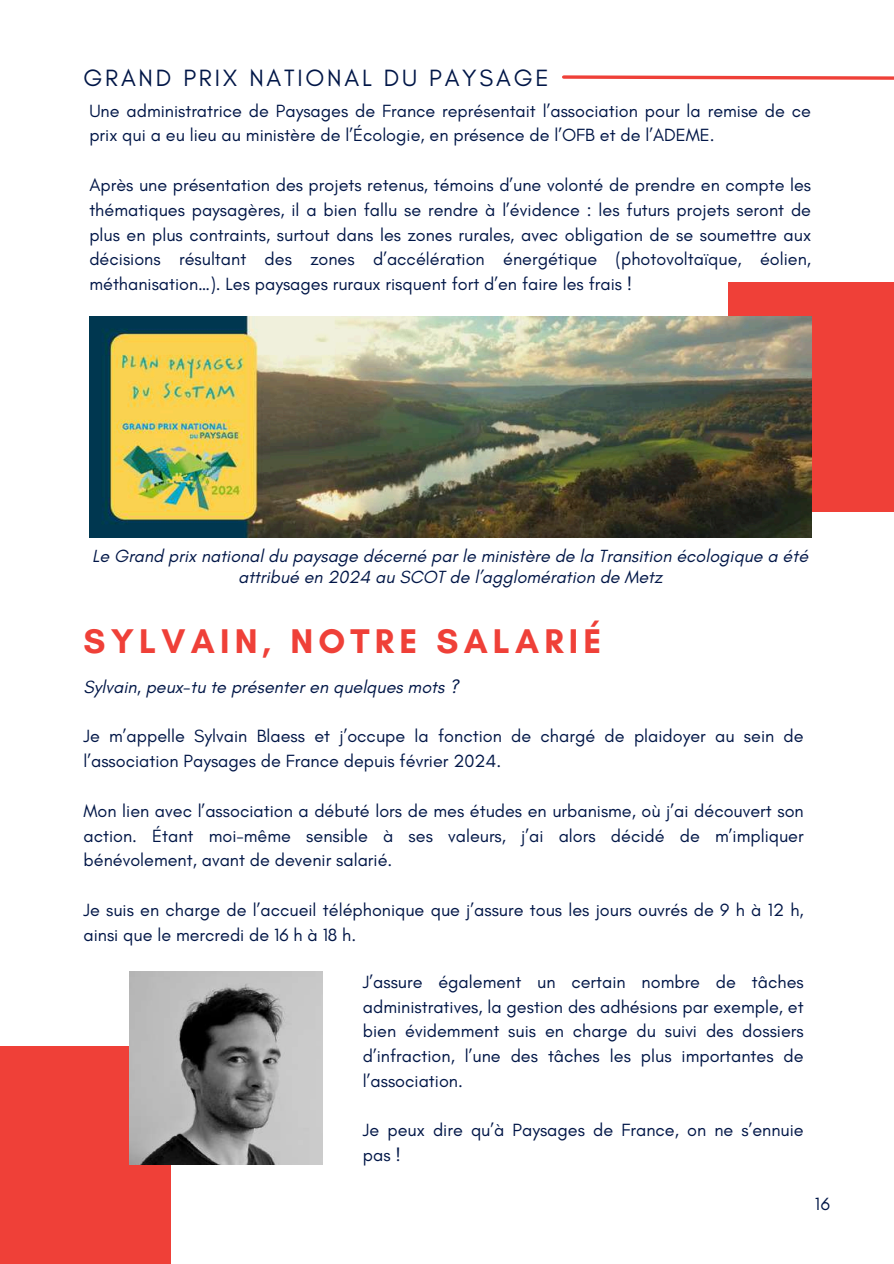
<style>
.page{position:relative;width:894px;height:1264px;background:#fff}
.page>*{position:absolute;margin:0;border:0;box-sizing:border-box;transform-origin:0 0}
.t1{font:700 34.95px "Glacial Indifference";letter-spacing:.15em;color:#ef4038}
.t2{font:24px "Glacial Indifference";letter-spacing:.115em;color:#011647}
.t3{font:18px/24.8px "Glacial Indifference";color:#011647}
.t4{font:italic 18px "Glacial Indifference";color:#011647}
.t5{font:italic 17.85px/21.3px "Glacial Indifference";color:#011647;text-align:center}
</style>
<div class="page">
<svg style="left:562px;top:75px;width:331px;height:5px"></svg>
<div style="left:0;top:1046px;width:171px;height:217px;background:#ef4038"></div>
<img style="left:130px;top:971px;width:192px;height:193px">
<div style="left:728px;top:282px;width:165px;height:229px;background:#ef4038"></div>
<img style="left:89px;top:316px;width:721px;height:221px">
<h2 class="t2" style="left:83px;top:63px;width:466px">GRAND PRIX NATIONAL DU PAYSAGE</h2>
<p class="t3" style="left:89px;top:98px;width:723px">Une administratrice de Paysages de France représentait l’association pour la remise de ce prix qui a eu lieu au ministère de l’Écologie, en présence de l’OFB et de l’ADEME.</p>
<p class="t3" style="left:89px;top:172px;width:723px;text-align:justify">Après une présentation des projets retenus, témoins d’une volonté de prendre en compte les thématiques paysagères, il a bien fallu se rendre à l’évidence : les futurs projets seront de plus en plus contraints, surtout dans les zones rurales, avec obligation de se soumettre aux décisions résultant des zones d’accélération énergétique (photovoltaïque, éolien, méthanisation…). Les paysages ruraux risquent fort d’en faire les frais !</p>
<p class="t5" style="left:92px;top:545px;width:717px">Le Grand prix national du paysage décerné par le ministère de la Transition écologique a été attribué en 2024 au SCOT de l’agglomération de Metz</p>
<h1 class="t1" style="left:83px;top:620px;width:519px">SYLVAIN, NOTRE SALARIÉ</h1>
<p class="t4" style="left:83px;top:676px;width:376px">Sylvain, peux-tu te présenter en quelques mots ?</p>
<p class="t3" style="left:83px;top:723px;width:721px">Je m’appelle Sylvain Blaess et j’occupe la fonction de chargé de plaidoyer au sein de l’association Paysages de France depuis février 2024.</p>
<p class="t3" style="left:83px;top:798px;width:721px;text-align:justify">Mon lien avec l’association a débuté lors de mes études en urbanisme, où j’ai découvert son action. Étant moi-même sensible à ses valeurs, j’ai alors décidé de m’impliquer bénévolement, avant de devenir salarié.</p>
<p class="t3" style="left:83px;top:897px;width:721px">Je suis en charge de l’accueil téléphonique que j’assure tous les jours ouvrés de 9 h à 12 h, ainsi que le mercredi de 16 h à 18 h.</p>
<p class="t3" style="left:363px;top:969px;width:442px;text-align:justify">J’assure également un certain nombre de tâches administratives, la gestion des adhésions par exemple, et bien évidemment suis en charge du suivi des dossiers d’infraction, l’une des tâches les plus importantes de l’association.</p>
<p class="t3" style="left:363px;top:1117px;width:442px">Je peux dire qu’à Paysages de France, on ne s’ennuie pas !</p>
<p class="t3" style="left:814px;top:1190px;width:17px">16</p>
</div>
